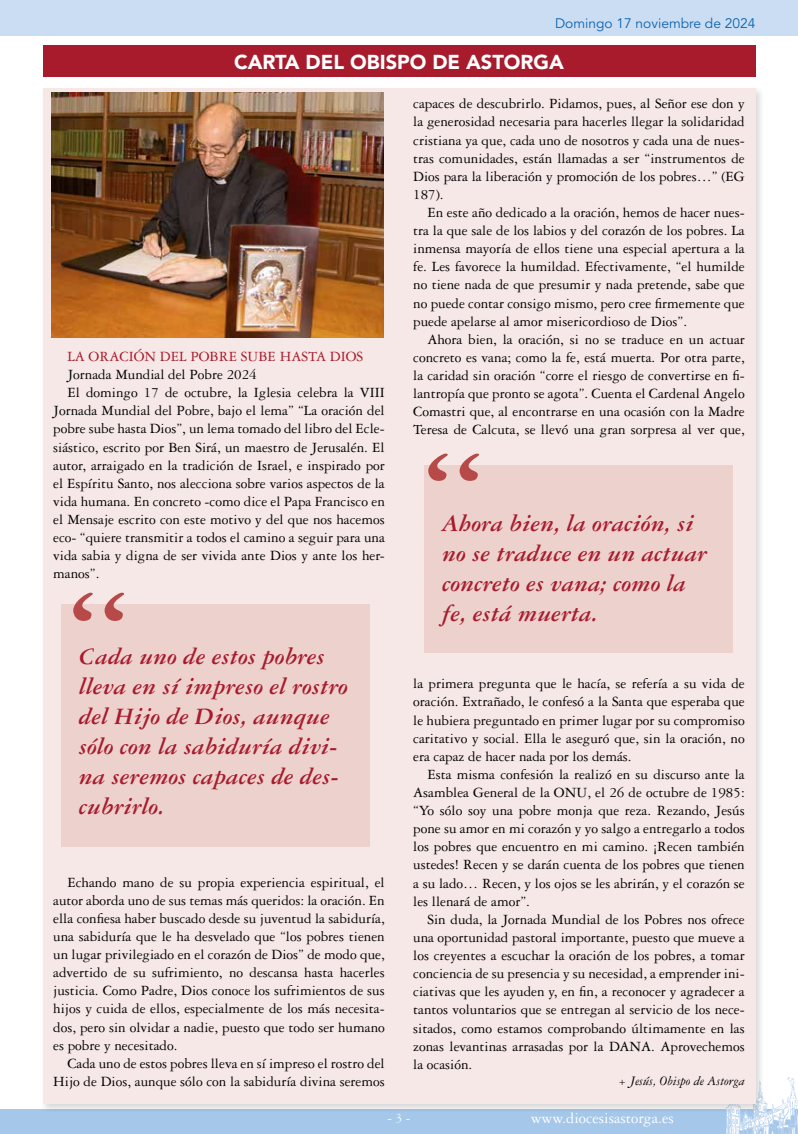
<style>
.page{position:relative;width:798px;height:1134px;background:#fff}
.page>*{position:absolute;margin:0;border:0;box-sizing:border-box;transform-origin:0 0}
.t1{font:italic 700 25px/30px "Garamond 3 LT Std";color:#a71b2d}
.t2{font:900 20px "Avenir LT Std";color:#fff}
.t3{font:16.25px "Garamond 3 LT Std";color:#fff}
.t4{font:15px/18.1px "Garamond 3 LT Std";color:#000;text-align:justify}
.t5{font:15px "Garamond 3 LT Std";color:#a71b2d}
.t6{font:13.75px "Avenir LT Std";color:#0c64af}
.t7{font:italic 13.75px "Garamond 3 LT Std";color:#000}
.t8{font:13.75px "Garamond 3 LT Std";color:#fff}
</style>
<div class="page">
<div style="left:0;top:1109px;width:797px;height:25px;background:#a5c7ea"></div>
<div style="left:0;top:0;width:797px;height:35px;background:#cbddf3"></div>
<svg style="left:726px;top:1077px;width:72px;height:57px"></svg>
<div style="left:40px;top:86px;width:725px;height:1028px;background:#000;opacity:.15"></div>
<div style="left:43px;top:88px;width:712px;height:1016px;background:#f6e8e6"></div>
<div style="left:43px;top:46px;width:712px;height:31px;background:#a71b2d"></div>
<img style="left:51px;top:93px;width:332px;height:244px">
<div style="left:424px;top:466px;width:308px;height:187px;background:#ecd1cc"></div>
<div style="left:61px;top:604px;width:308px;height:243px;background:#ecd1cc"></div>
<svg style="left:73px;top:593px;width:51px;height:28px"></svg>
<svg style="left:428px;top:454px;width:51px;height:27px"></svg>
<p class="t6" style="left:555px;top:16px;width:202px">Domingo 17 noviembre de 2024</p>
<h2 class="t2" style="left:234px;top:50px;width:331px">CARTA DEL OBISPO DE ASTORGA</h2>
<p class="t5" style="left:67px;top:348px;width:297px">LA ORACIÓN DEL POBRE SUBE HASTA DIOS</p>
<p class="t4" style="left:67px;top:365px;width:191px">Jornada Mundial del Pobre 2024</p>
<p class="t4" style="left:67px;top:384px;width:319px">El domingo 17 de octubre, la Iglesia celebra la VIII</p>
<p class="t4" style="left:53px;top:402px;width:333px">Jornada Mundial del Pobre, bajo el lema” “La oración del</p>
<p class="t4" style="left:53px;top:420px;width:333px">pobre sube hasta Dios”, un lema tomado del libro del Ecle-</p>
<p class="t4" style="left:53px;top:438px;width:333px">siástico, escrito por Ben Sirá, un maestro de Jerusalén. El</p>
<p class="t4" style="left:53px;top:456px;width:333px">autor, arraigado en la tradición de Israel, e inspirado por</p>
<p class="t4" style="left:53px;top:474px;width:333px">el Espíritu Santo, nos alecciona sobre varios aspectos de la</p>
<p class="t4" style="left:53px;top:492px;width:333px">vida humana. En concreto -como dice el Papa Francisco en</p>
<p class="t4" style="left:53px;top:510px;width:333px">el Mensaje escrito con este motivo y del que nos hacemos</p>
<p class="t4" style="left:53px;top:529px;width:333px">eco- “quiere transmitir a todos el camino a seguir para una</p>
<p class="t4" style="left:53px;top:547px;width:333px">vida sabia y digna de ser vivida ante Dios y ante los her-</p>
<p class="t4" style="left:53px;top:565px;width:48px">manos”.</p>
<h1 class="t1" style="left:79px;top:642px;width:270px">Cada uno de estos pobres lleva en sí impreso el rostro del Hijo de Dios, aunque sólo con la sabiduría divi&shy;na seremos capaces de des&shy;cubrirlo.</h1>
<p class="t4" style="left:53px;top:873px;width:333px;text-indent:14px">Echando mano de su propia experiencia espiritual, el autor aborda uno de sus temas más queridos: la oración. En ella confiesa haber buscado desde su juventud la sabiduría, una sabiduría que le ha desvelado que “los pobres tienen un lugar privilegiado en el corazón de Dios” de modo que, advertido de su sufrimiento, no descansa hasta hacerles justicia. Como Padre, Dios conoce los sufrimientos de sus hijos y cuida de ellos, especialmente de los más necesita&shy;dos, pero sin olvidar a nadie, puesto que todo ser humano es pobre y necesitado.</p>
<p class="t4" style="left:53px;top:1054px;width:333px;text-align:right">Cada uno de estos pobres lleva en sí impreso el rostro del<br>Hijo de Dios, aunque sólo con la sabiduría divina seremos</p>
<p class="t4" style="left:413px;top:95px;width:333px">capaces de descubrirlo. Pidamos, pues, al Señor ese don y la generosidad necesaria para hacerles llegar la solidaridad cristiana ya que, cada uno de nosotros y cada una de nues&shy;tras comunidades, están llamadas a ser “instrumentos de Dios para la liberación y promoción de los pobres…” (EG 187).</p>
<p class="t4" style="left:413px;top:203px;width:333px;text-indent:14px">En este año dedicado a la oración, hemos de hacer nues&shy;tra la que sale de los labios y del corazón de los pobres. La inmensa mayoría de ellos tiene una especial apertura a la fe. Les favorece la humildad. Efectivamente, “el humilde no tiene nada de que presumir y nada pretende, sabe que no puede contar consigo mismo, pero cree firmemente que puede apelarse al amor misericordioso de Dios”.</p>
<p class="t4" style="left:413px;top:330px;width:333px;text-indent:14px">Ahora bien, la oración, si no se traduce en un actuar concreto es vana; como la fe, está muerta. Por otra parte, la caridad sin oración “corre el riesgo de convertirse en fi&shy;lantropía que pronto se agota”. Cuenta el Cardenal Angelo Comastri que, al encontrarse en una ocasión con la Madre Teresa de Calcuta, se llevó una gran sorpresa al ver que,</p>
<h1 class="t1" style="left:442px;top:509px;width:266px">Ahora bien, la oración, si no se traduce en un actuar concreto es vana; como la fe, está muerta.</h1>
<p class="t4" style="left:413px;top:675px;width:333px">la primera pregunta que le hacía, se refería a su vida de oración. Extrañado, le confesó a la Santa que esperaba que le hubiera preguntado en primer lugar por su compromiso caritativo y social. Ella le aseguró que, sin la oración, no era capaz de hacer nada por los demás.</p>
<p class="t4" style="left:413px;top:765px;width:333px;text-indent:14px">Esta misma confesión la realizó en su discurso ante la Asamblea General de la ONU, el 26 de octubre de 1985: “Yo sólo soy una pobre monja que reza. Rezando, Jesús pone su amor en mi corazón y yo salgo a entregarlo a todos los pobres que encuentro en mi camino. ¡Recen también ustedes! Recen y se darán cuenta de los pobres que tienen a su lado… Recen, y los ojos se les abrirán, y el corazón se les llenará de amor”.</p>
<p class="t4" style="left:413px;top:910px;width:333px;text-indent:14px">Sin duda, la Jornada Mundial de los Pobres nos ofrece una oportunidad pastoral importante, puesto que mueve a los creyentes a escuchar la oración de los pobres, a tomar conciencia de su presencia y su necesidad, a emprender ini&shy;ciativas que les ayuden y, en fin, a reconocer y agradecer a tantos voluntarios que se entregan al servicio de los nece&shy;sitados, como estamos comprobando últimamente en las zonas levantinas arrasadas por la DANA. Aprovechemos la ocasión.</p>
<p class="t7" style="left:618px;top:1074px;width:128px">+ Jesús, Obispo de Astorga</p>
<p class="t8" style="left:387px;top:1110px;width:24px">- 3 -</p>
<p class="t3" style="left:530px;top:1109px;width:144px">www.diocesisastorga.es</p>
</div>
